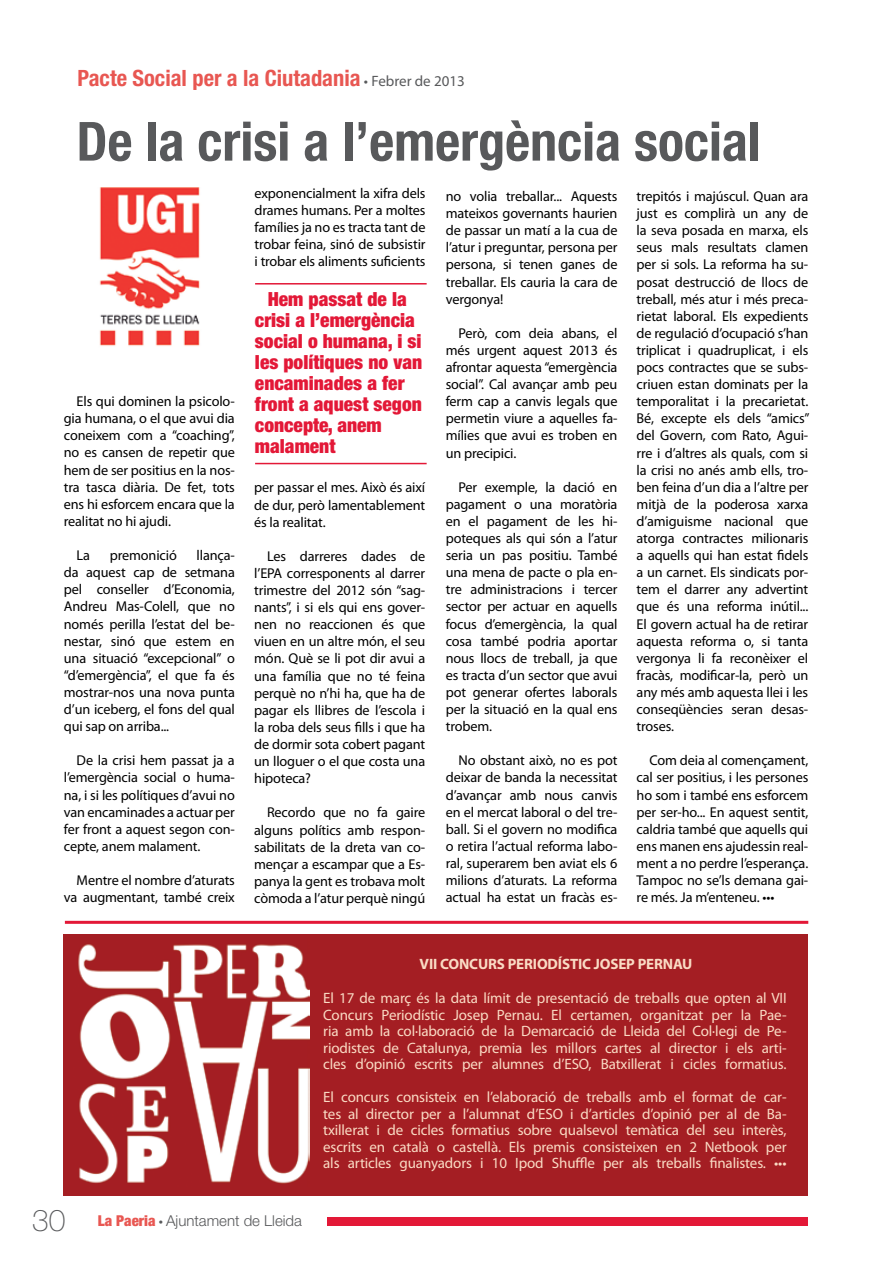
<style>
.page{position:relative;width:893px;height:1263px;background:#fff}
.page>*{position:absolute;margin:0;border:0;box-sizing:border-box;transform-origin:0 0}
.t1{font:700 condensed 54px "Helvetica Neue LT Std";color:#58595b}
.t2{font:700 condensed 22.5px "Helvetica Neue LT Std";color:#e85752}
.t3{font:900 condensed 19.5px/21px "Helvetica Neue LT Std";color:#e31837}
.t4{font:15px/16.5px "Myriad Pro";letter-spacing:-.01em;color:#fadbc4;text-align:justify}
.t5{font:700 15px "Myriad Pro";letter-spacing:-.01em;color:#fadbc4}
.t6{font:300 15px "Helvetica Neue LT Std";color:#58595b}
.t7{font:14.25px/17.1px "Myriad Pro";letter-spacing:-.01em;color:#000;text-align:justify}
.s1{font-family:"Myriad Pro";font-weight:400;font-stretch:normal;font-size:15px;color:#58595b}
.s2{font-weight:100;font-size:30px}
.s3{font-weight:900;font-stretch:condensed;color:#e85752}
.s4{font-family:"Myriad Pro";font-weight:400}
</style>
<div class="page">
<div style="left:327px;top:1217px;width:481px;height:9px;background:#e31837"></div>
<img style="left:99px;top:187px;width:101px;height:159px">
<hr style="left:65px;top:921px;width:743px;height:3px;background:#e31837">
<hr style="left:255px;top:283px;width:172px;height:2px;background:#e31837">
<hr style="left:255px;top:463px;width:172px;height:1px;background:#e31837">
<div style="left:64px;top:934px;width:744px;height:262px;background:#a41e23"></div>
<img style="left:78px;top:944px;width:232px;height:240px">
<h2 class="t2" style="left:78px;top:65px;width:389px">Pacte Social per a la Ciutadania <span class="s1">• Febrer de 2013</span></h2>
<h1 class="t1" style="left:77px;top:109px;width:686px">De la crisi a l’emergència social</h1>
<p class="t7" style="left:64px;top:393px;width:173px;text-indent:13px">Els qui dominen la psicolo&shy;gia humana, o el que avui dia coneixem com a “coaching”, no es cansen de repetir que hem de ser positius en la nos&shy;tra tasca diària. De fet, tots ens hi esforcem encara que la realitat no hi ajudi.</p>
<p class="t7" style="left:77px;top:546px;width:15px">La</p>
<p class="t7" style="left:110px;top:546px;width:68px">premonició</p>
<p class="t7" style="left:64px;top:546px;width:173px;text-indent:133px">llança&shy;da aquest cap de setmana pel conseller d’Economia, Andreu Mas-Colell, que no només perilla l’estat del be&shy;nestar, sinó que estem en una situació “excepcional” o “d’emergència”, el que fa és mostrar-nos una nova punta d’un iceberg, el fons del qual qui sap on arriba...</p>
<p class="t7" style="left:64px;top:752px;width:173px;text-indent:13px">De la crisi hem passat ja a l’emergència social o huma&shy;na, i si les polítiques d’avui no van encaminades a actuar per fer front a aquest segon con&shy;cepte, anem malament.</p>
<p class="t7" style="left:64px;top:871px;width:172px;text-align:right">Mentre el nombre d’aturats va augmentant, també creix</p>
<p class="t7" style="left:255px;top:184px;width:173px">exponencialment la xifra dels drames humans. Per a moltes famílies ja no es tracta tant de trobar feina, sinó de subsistir i trobar els aliments suficients</p>
<h3 class="t3" style="left:255px;top:288px;width:169px;text-indent:13px">Hem passat de la crisi a l’emergència social o humana, i si les polítiques no van encaminades a fer front a aquest segon concepte, anem malament</h3>
<p class="t7" style="left:254px;top:479px;width:172px">per passar el mes. Això és així de dur, però lamentablement és la realitat.</p>
<p class="t7" style="left:254px;top:547px;width:173px;text-indent:13px">Les darreres dades de l’EPA corresponents al darrer trimestre del 2012 són “sag&shy;nants”, i si els qui ens gover&shy;nen no reaccionen és que viuen en un altre món, el seu món. Què se li pot dir avui a una família que no té feina perquè no n’hi ha, que ha de pagar els llibres de l’escola i la roba dels seus fills i que ha de dormir sota cobert pagant un lloguer o el que costa una hipoteca?</p>
<p class="t7" style="left:254px;top:804px;width:173px;text-indent:13px">Recordo que no fa gaire alguns polítics amb respon&shy;sabilitats de la dreta van co&shy;mençar a escampar que a Es&shy;panya la gent es trobava molt còmoda a l’atur perquè ningú</p>
<p class="t7" style="left:446px;top:187px;width:173px">no volia treballar... Aquests mateixos governants haurien de passar un matí a la cua de l’atur i preguntar, persona per persona, si tenen ganes de treballar. Els cauria la cara de vergonya!</p>
<p class="t7" style="left:446px;top:324px;width:173px;text-indent:13px">Però, com deia abans, el més urgent aquest 2013 és afrontar aquesta “emergència social”. Cal avançar amb peu ferm cap a canvis legals que permetin viure a aquelles fa&shy;mílies que avui es troben en un precipici.</p>
<p class="t7" style="left:446px;top:478px;width:173px;text-indent:13px">Per exemple, la dació en pagament o una moratòria en el pagament de les hi&shy;poteques als qui són a l’atur seria un pas positiu. També una mena de pacte o pla en&shy;tre administracions i tercer sector per actuar en aquells focus d’emergència, la qual cosa també podria aportar nous llocs de treball, ja que es tracta d’un sector que avui pot generar ofertes laborals per la situació en la qual ens trobem.</p>
<p class="t7" style="left:446px;top:752px;width:173px;text-indent:13px">No obstant això, no es pot deixar de banda la necessitat d’avançar amb nous canvis en el mercat laboral o del tre&shy;ball. Si el govern no modifica o retira l’actual reforma labo&shy;ral, superarem ben aviat els 6 milions d’aturats. La reforma actual ha estat un fracàs es-</p>
<p class="t7" style="left:637px;top:187px;width:174px">trepitós i majúscul. Quan ara just es complirà un any de la seva posada en marxa, els seus mals resultats clamen per si sols. La reforma ha su&shy;posat destrucció de llocs de treball, més atur i més preca&shy;rietat laboral. Els expedients de regulació d’ocupació s’han triplicat i quadruplicat, i els pocs contractes que se subs&shy;criuen estan dominats per la temporalitat i la precarietat.<br>Bé, excepte els dels “amics” del Govern, com Rato, Agui&shy;rre i d’altres als quals, com si la crisi no anés amb ells, tro&shy;ben feina d’un dia a l’altre per mitjà de la poderosa xarxa d’amiguisme nacional que atorga contractes milionaris a aquells qui han estat fidels a un carnet. Els sindicats por&shy;tem el darrer any advertint que és una reforma inútil...<br>El govern actual ha de retirar aquesta reforma o, si tanta vergonya li fa reconèixer el fracàs, modificar-la, però un any més amb aquesta llei i les conseqüències seran desas&shy;troses.</p>
<p class="t7" style="left:637px;top:752px;width:173px;text-indent:13px">Com deia al començament, cal ser positius, i les persones ho som i també ens esforcem per ser-ho... En aquest sentit, caldria també que aquells qui ens manen ens ajudessin real&shy;ment a no perdre l’esperança.<br>Tampoc no se’ls demana gai&shy;re més. Ja m’enteneu. •••</p>
<p class="t5" style="left:420px;top:954px;width:274px">VII CONCURS PERIODÍSTIC JOSEP PERNAU</p>
<p class="t4" style="left:323px;top:990px;width:465px">El 17 de març és la data límit de presentació de treballs que opten al VII Concurs Periodístic Josep Pernau. El certamen, organitzat per la Pae&shy;ria amb la col·laboració de la Demarcació de Lleida del Col·legi de Pe&shy;riodistes de Catalunya, premia les millors cartes al director i els arti&shy;cles d’opinió escrits per alumnes d’ESO, Batxillerat i cicles formatius.</p>
<p class="t4" style="left:323px;top:1089px;width:465px">El concurs consisteix en l’elaboració de treballs amb el format de car&shy;tes al director per a l’alumnat d’ESO i d’articles d’opinió per al de Ba&shy;txillerat i de cicles formatius sobre qualsevol temàtica del seu interès, escrits en català o castellà. Els premis consisteixen en 2 Netbook per als articles guanyadors i 10 Ipod Shuffle per als treballs finalistes. •••</p>
<p class="t6" style="left:32px;top:1211px;width:271px"><span class="s2">30</span> <span class="s3">La Paeria</span> <span class="s4">•</span> Ajuntament de Lleida</p>
</div>
